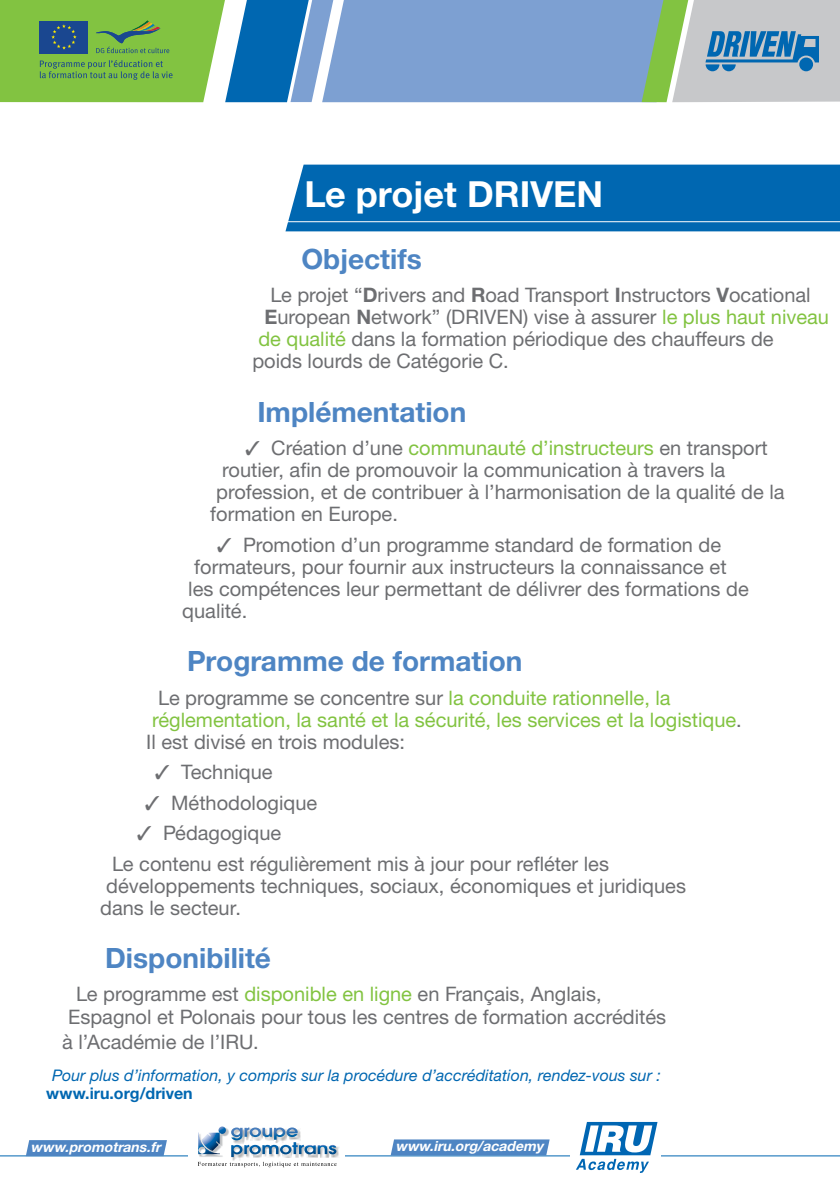
<style>
.page{position:relative;width:840px;height:1191px;background:#fff}
.page>*{position:absolute;margin:0;border:0;box-sizing:border-box;transform-origin:0 0}
.Big_title{font:700 36px "Helvetica Neue LTW1 G";color:#fff}
.t1{font:700 28px "Helvetica Neue LTW1 G";color:#4e85c3}
.Text_normal_fr{font:20px/22px "Helvetica Neue LTW1 G";color:#6d6e71}
.Text_normal_fr-2{font:20px "Helvetica Neue LTW1 G";color:#82c341}
.Text_note_fr{font:italic 16px/18px "Helvetica Neue LTW1 G";color:#0067b1}
.url{font:italic 700 14px "Helvetica Neue LTW1 G";color:#fff}
.s1{font-weight:700}
.s2{color:#82c341}
.s3{color:#6d6e71}
.s4{font-weight:700;font-style:normal}
</style>
<div class="page">
<div style="left:285px;top:165px;width:554px;height:66px;background:#0067b1"></div>
<hr style="left:0;top:1155px;width:839px;height:1px;background:#0067b1">
<svg style="left:570px;top:1122px;width:92px;height:51px"></svg>
<div style="left:188px;top:1126px;width:156px;height:41px;background:#fff"></div>
<svg style="left:198px;top:1126px;width:141px;height:41px"></svg>
<div style="left:392px;top:1139px;width:155px;height:16px;background:#4e85c3"></div>
<div style="left:27px;top:1140px;width:138px;height:16px;background:#4e85c3"></div>
<hr style="left:286px;top:221px;width:553px;height:1px;background:#fff">
<svg style="left:0;top:0;width:839px;height:102px;background:#80aba8"></svg>
<p class="Big_title" style="left:304px;top:172px;width:300px">Le projet DRIVEN</p>
<p class="t1" style="left:301px;top:242px;width:122px">Objectifs</p>
<p class="Text_normal_fr" style="left:270px;top:284px;width:541px">Le projet “<span class="s1">D</span>rivers and <span class="s1">R</span>oad Transport <span class="s1">I</span>nstructors <span class="s1">V</span>ocational</p>
<p class="Text_normal_fr" style="left:264px;top:306px;width:566px"><span class="s1">E</span>uropean <span class="s1">N</span>etwork” (DRIVEN) vise à assurer <span class="s2">le plus haut niveau</span></p>
<p class="Text_normal_fr" style="left:258px;top:328px;width:516px"><span class="s2">de qualité</span> dans la formation périodique des chauffeurs de</p>
<p class="Text_normal_fr" style="left:252px;top:350px;width:258px">poids lourds de Catégorie C.</p>
<p class="t1" style="left:257px;top:394px;width:210px">Implémentation</p>
<p class="Text_normal_fr" style="left:245px;top:437px;width:524px">✓ Création d’une <span class="s2">communauté d’instructeurs</span> en transport</p>
<p class="Text_normal_fr" style="left:222px;top:459px;width:504px">routier, afin de promouvoir la communication à travers la</p>
<p class="Text_normal_fr" style="left:216px;top:481px;width:569px">profession, et de contribuer à l’harmonisation de la qualité de la</p>
<p class="Text_normal_fr" style="left:210px;top:503px;width:189px">formation en Europe.</p>
<p class="Text_normal_fr" style="left:217px;top:533px;width:505px">✓ Promotion d’un programme standard de formation de</p>
<p class="Text_normal_fr" style="left:194px;top:555px;width:533px">formateurs, pour fournir aux instructeurs la connaissance et</p>
<p class="Text_normal_fr" style="left:188px;top:577px;width:561px">les compétences leur permettant de délivrer des formations de</p>
<p class="Text_normal_fr" style="left:182px;top:599px;width:66px">qualité.</p>
<p class="t1" style="left:187px;top:644px;width:336px">Programme de formation</p>
<p class="Text_normal_fr" style="left:158px;top:686px;width:513px">Le programme se concentre sur <span class="s2">la conduite rationnelle, la</span></p>
<p class="Text_normal_fr-2" style="left:152px;top:707px;width:590px">réglementation, la santé et la sécurité, les services et la logistique<span class="s3">.</span></p>
<p class="Text_normal_fr" style="left:146px;top:730px;width:260px">Il est divisé en trois modules:</p>
<p class="Text_normal_fr" style="left:155px;top:761px;width:119px">✓ Technique</p>
<p class="Text_normal_fr" style="left:145px;top:791px;width:174px">✓ Méthodologique</p>
<p class="Text_normal_fr" style="left:137px;top:822px;width:146px">✓ Pédagogique</p>
<p class="Text_normal_fr" style="left:112px;top:852px;width:498px">Le contenu est régulièrement mis à jour pour refléter les</p>
<p class="Text_normal_fr" style="left:106px;top:874px;width:581px">développements techniques, sociaux, économiques et juridiques</p>
<p class="Text_normal_fr" style="left:100px;top:896px;width:142px">dans le secteur.</p>
<p class="t1" style="left:105px;top:941px;width:167px">Disponibilité</p>
<p class="Text_normal_fr" style="left:68px;top:983px;width:599px;text-indent:8px">Le programme est <span class="s2">disponible en ligne</span> en Français, Anglais,<br>Espagnol et Polonais pour tous les centres de formation accrédités</p>
<p class="Text_normal_fr" style="left:62px;top:1030px;width:198px">à l’Académie de l’IRU.</p>
<p class="Text_note_fr" style="left:46px;top:1065px;width:616px;text-indent:6px">Pour plus d’information, y compris sur la procédure d’accréditation, rendez-vous sur : <span class="s4">www.iru.org/driven</span></p>
<p class="url" style="left:31px;top:1138px;width:135px">www.promotrans.fr</p>
<p class="url" style="left:395px;top:1137px;width:149px">www.iru.org/academy</p>
</div>
